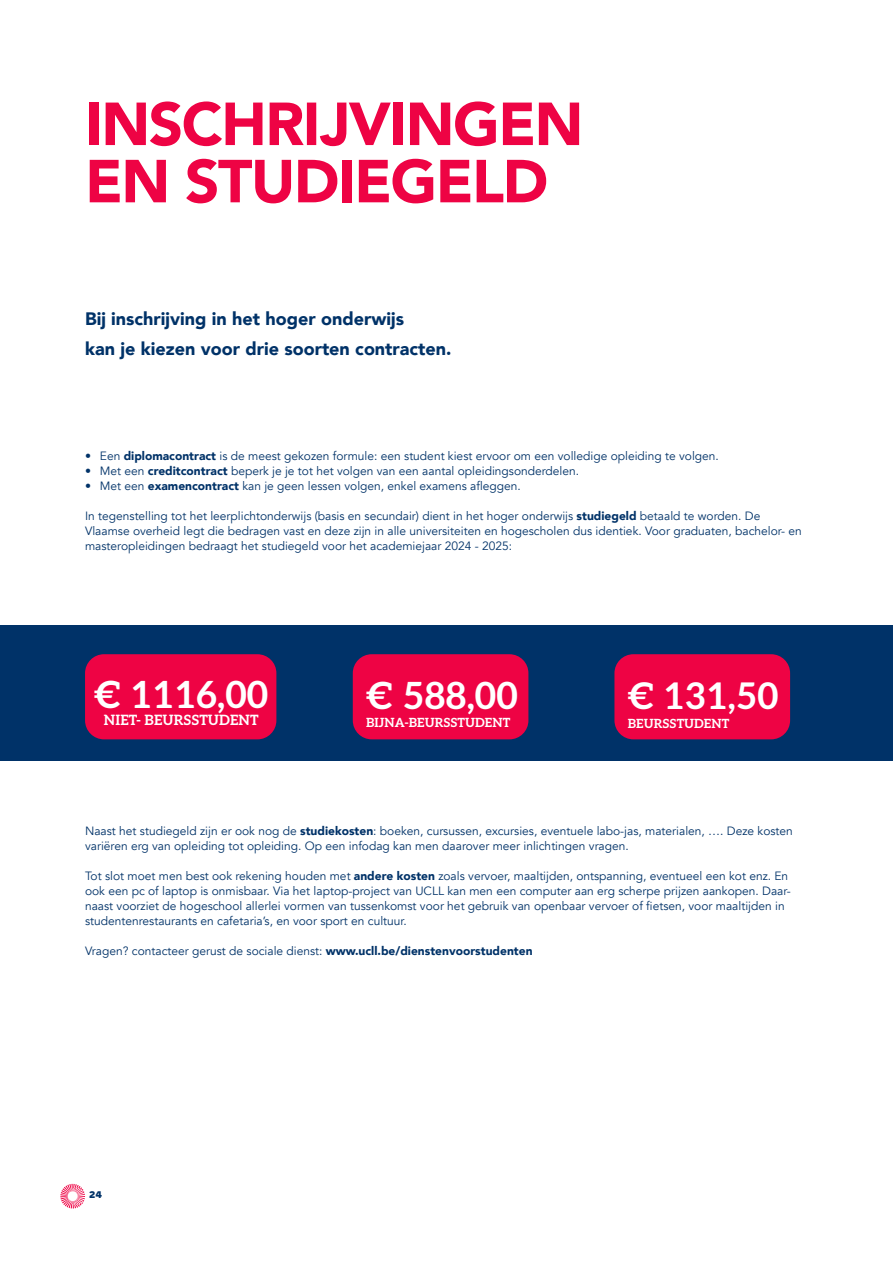
<style>
.page{position:relative;width:893px;height:1263px;background:#fff}
.page>*{position:absolute;margin:0;border:0;box-sizing:border-box;transform-origin:0 0}
.UCLL_-_HOOFDTITEL_-_roze{font:900 60px "Avenir";letter-spacing:-.025em;color:#ee0344}
.Tussenkop_-_Klein_-_wit{font:700 37.35px "Aleo";color:#fff}
.Tussenkop_-_Klein_-_wit-2{font:700 36.75px "Aleo";color:#fff}
.Introductietekst{font:900 18px/30px "Avenir";color:#003268}
.Tussenkop_-_Klein_-_wit-3{font:700 14.25px "Aleo";color:#fff}
.Tussenkop_-_Klein_-_wit-4{font:700 12.6px "Aleo";color:#fff}
.t1{font:12px/15px "Avenir";color:#003268}
.t2{font:700 12px "Novecentosanswide";color:#003268}
.s1{font-weight:900}
</style>
<div class="page">
<svg style="left:60px;top:1184px;width:25px;height:24px"></svg>
<div style="left:0;top:625px;width:893px;height:135px;background:#003268"></div>
<div style="left:353px;top:654px;width:175px;height:85px;background:#ee0344;border-radius:19px"></div>
<div style="left:85px;top:654px;width:191px;height:85px;background:#ee0344;border-radius:19px"></div>
<div style="left:614px;top:654px;width:176px;height:85px;background:#ee0344;border-radius:19px"></div>
<p class="UCLL_-_HOOFDTITEL_-_roze" style="left:85px;top:73px;width:500px">INSCHRIJVINGEN</p>
<p class="UCLL_-_HOOFDTITEL_-_roze" style="left:85px;top:130px;width:465px">EN STUDIEGELD</p>
<p class="Introductietekst" style="left:85px;top:303px;width:368px">Bij inschrijving in het hoger onderwijs<br>kan je kiezen voor drie soorten contracten.</p>
<p class="t1" style="left:85px;top:449px;width:635px">• Een <span class="s1">diplomacontract</span> is de meest gekozen formule: een student kiest ervoor om een volledige opleiding te volgen.</p>
<p class="t1" style="left:85px;top:464px;width:496px">• Met een <span class="s1">creditcontract</span> beperk je je tot het volgen van een aantal opleidingsonderdelen.</p>
<p class="t1" style="left:85px;top:479px;width:437px">• Met een <span class="s1">examencontract</span> kan je geen lessen volgen, enkel examens afleggen.</p>
<p class="t1" style="left:85px;top:509px;width:718px">In tegenstelling tot het leerplichtonderwijs (basis en secundair) dient in het hoger onderwijs <span class="s1">studiegeld</span> betaald te worden. De<br>Vlaamse overheid legt die bedragen vast en deze zijn in alle universiteiten en hogescholen dus identiek. Voor graduaten, bachelor- en masteropleidingen bedraagt het studiegeld voor het academiejaar 2024 - 2025:</p>
<p class="Tussenkop_-_Klein_-_wit" style="left:94px;top:664px;width:176px">€ 1116,00</p>
<p class="Tussenkop_-_Klein_-_wit-3" style="left:104px;top:709px;width:156px">NIET- BEURSSTUDENT</p>
<p class="Tussenkop_-_Klein_-_wit" style="left:366px;top:666px;width:153px">€ 588,00</p>
<p class="Tussenkop_-_Klein_-_wit-4" style="left:366px;top:712px;width:146px">BIJNA-BEURSSTUDENT</p>
<p class="Tussenkop_-_Klein_-_wit-2" style="left:628px;top:667px;width:152px">€ 131,50</p>
<p class="Tussenkop_-_Klein_-_wit-4" style="left:628px;top:714px;width:103px">BEURSSTUDENT</p>
<p class="t1" style="left:85px;top:824px;width:709px">Naast het studiegeld zijn er ook nog de <span class="s1">studiekosten</span>: boeken, cursussen, excursies, eventuele labo-jas, materialen, …. Deze kosten variëren erg van opleiding tot opleiding. Op een infodag kan men daarover meer inlichtingen vragen.</p>
<p class="t1" style="left:85px;top:869px;width:707px">Tot slot moet men best ook rekening houden met <span class="s1">andere kosten</span> zoals vervoer, maaltijden, ontspanning, eventueel een kot enz. En ook een pc of laptop is onmisbaar. Via het laptop-project van UCLL kan men een computer aan erg scherpe prijzen aankopen. Daar&shy;naast voorziet de hogeschool allerlei vormen van tussenkomst voor het gebruik van openbaar vervoer of fietsen, voor maaltijden in studentenrestaurants en cafetaria’s, en voor sport en cultuur.</p>
<p class="t1" style="left:85px;top:944px;width:449px">Vragen? contacteer gerust de sociale dienst: <span class="s1">www.ucll.be/dienstenvoorstudenten</span></p>
<p class="t2" style="left:89px;top:1186px;width:14px">24</p>
</div>
